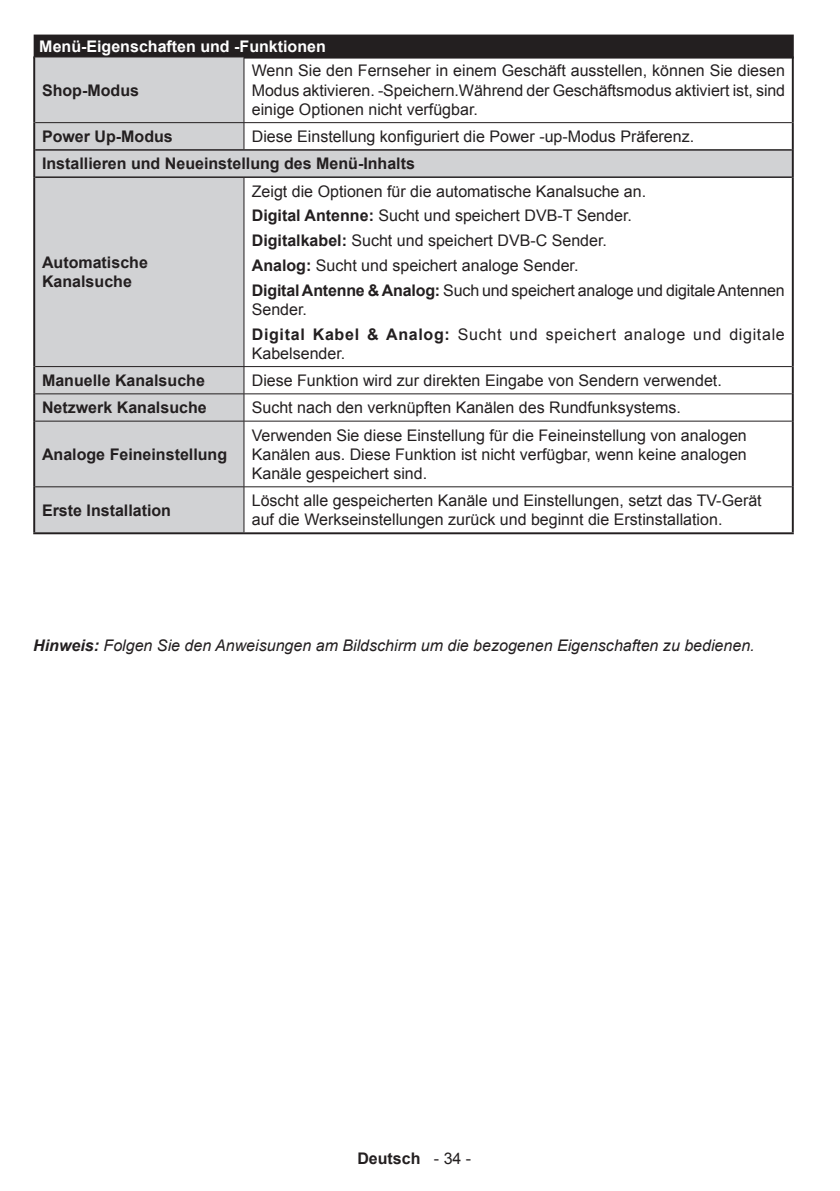
<style>
.page{position:relative;width:840px;height:1191px;background:#fff}
.page>*{position:absolute;margin:0;border:0;box-sizing:border-box;transform-origin:0 0}
.Tablo_stili_govde{font:16px/19.2px "Arial";color:#231f20;text-align:justify}
.Body_text{font:16px/19.2px "Arial";color:#231f20;text-align:justify}
.Body_text_bold{font:700 16px/19.2px "Arial";color:#231f20}
.Body_text_note{font:italic 16px "Arial";color:#231f20}
.Body_text-2{font:16px/19.2px "Arial";letter-spacing:.04em;color:#231f20}
.Tablo_stili_ust_basl{font:700 16px "Arial";color:#231f20}
.Heading_Siyah_Goster{font:700 16px "Arial";color:#fff}
.s1{font-weight:700}
.s2{font-weight:400}
</style>
<div class="page">
<div style="left:34px;top:35px;width:759px;height:24px;background:#231f20"></div>
<svg style="left:35px;top:58px;width:756px;height:474px"></svg>
<hr style="left:243px;top:57px;width:1px;height:65px;background:#231f20">
<hr style="left:35px;top:122px;width:209px;height:1px;background:#231f20">
<svg style="left:243px;top:123px;width:1px;height:26px"></svg>
<hr style="left:243px;top:178px;width:1px;height:188px;background:#231f20">
<hr style="left:35px;top:366px;width:209px;height:1px;background:#231f20">
<hr style="left:35px;top:393px;width:209px;height:1px;background:#231f20">
<svg style="left:243px;top:367px;width:1px;height:54px"></svg>
<hr style="left:35px;top:421px;width:209px;height:1px;background:#231f20">
<hr style="left:243px;top:421px;width:1px;height:65px;background:#231f20">
<hr style="left:35px;top:486px;width:209px;height:1px;background:#231f20">
<hr style="left:243px;top:487px;width:1px;height:45px;background:#231f20">
<hr style="left:35px;top:149px;width:209px;height:2px;background:#231f20">
<hr style="left:244px;top:149px;width:547px;height:2px;background:#231f20">
<hr style="left:35px;top:176px;width:209px;height:2px;background:#231f20">
<hr style="left:244px;top:176px;width:547px;height:2px;background:#231f20">
<hr style="left:791px;top:57px;width:2px;height:66px;background:#231f20">
<hr style="left:791px;top:123px;width:2px;height:27px;background:#231f20">
<hr style="left:791px;top:177px;width:2px;height:189px;background:#231f20">
<hr style="left:791px;top:366px;width:2px;height:28px;background:#231f20">
<hr style="left:791px;top:394px;width:2px;height:27px;background:#231f20">
<hr style="left:791px;top:421px;width:2px;height:66px;background:#231f20">
<hr style="left:791px;top:487px;width:2px;height:45px;background:#231f20">
<hr style="left:244px;top:532px;width:549px;height:2px;background:#231f20">
<hr style="left:33px;top:57px;width:2px;height:66px;background:#231f20">
<hr style="left:244px;top:122px;width:547px;height:1px;background:#231f20">
<hr style="left:33px;top:123px;width:2px;height:27px;background:#231f20">
<hr style="left:33px;top:150px;width:2px;height:27px;background:#231f20">
<hr style="left:791px;top:150px;width:2px;height:27px;background:#231f20">
<hr style="left:33px;top:177px;width:2px;height:189px;background:#231f20">
<hr style="left:244px;top:366px;width:547px;height:1px;background:#231f20">
<hr style="left:33px;top:366px;width:2px;height:28px;background:#231f20">
<hr style="left:244px;top:393px;width:547px;height:1px;background:#231f20">
<hr style="left:33px;top:394px;width:2px;height:27px;background:#231f20">
<hr style="left:244px;top:421px;width:547px;height:1px;background:#231f20">
<hr style="left:33px;top:421px;width:2px;height:66px;background:#231f20">
<hr style="left:244px;top:486px;width:547px;height:1px;background:#231f20">
<hr style="left:33px;top:487px;width:2px;height:45px;background:#231f20">
<hr style="left:33px;top:532px;width:211px;height:2px;background:#231f20">
<p class="Heading_Siyah_Goster" style="left:39px;top:35px;width:288px">Menü-Eigenschaften und -Funktionen</p>
<p class="Body_text_bold" style="left:42px;top:81px;width:98px">Shop-Modus</p>
<p class="Body_text" style="left:252px;top:61px;width:534px">Wenn Sie den Fernseher in einem Geschäft ausstellen, können Sie diesen Modus aktivieren. -Speichern.Während der Geschäftsmodus aktiviert ist, sind einige Optionen nicht verfügbar.</p>
<p class="Body_text_bold" style="left:42px;top:127px;width:132px">Power Up-Modus</p>
<p class="Tablo_stili_govde" style="left:252px;top:127px;width:443px">Diese Einstellung konfiguriert die Power -up-Modus Präferenz.</p>
<p class="Tablo_stili_ust_basl" style="left:42px;top:153px;width:374px">Installieren und Neueinstellung des Menü-Inhalts</p>
<p class="Body_text_bold" style="left:42px;top:253px;width:107px">Automatische<br>Kanalsuche</p>
<p class="Body_text" style="left:252px;top:182px;width:395px">Zeigt die Optionen für die automatische Kanalsuche an.</p>
<p class="Body_text" style="left:252px;top:206px;width:381px"><span class="s1">Digital Antenne:</span> Sucht und speichert DVB-T Sender.</p>
<p class="Body_text" style="left:252px;top:231px;width:356px"><span class="s1">Digitalkabel:</span> Sucht und speichert DVB-C Sender.</p>
<p class="Body_text" style="left:252px;top:256px;width:328px"><span class="s1">Analog:</span> Sucht und speichert analoge Sender.</p>
<p class="Body_text" style="left:252px;top:280px;width:534px"><span class="s1">Digital Antenne &amp; Analog:</span> Such und speichert analoge und digitale Antennen<br>Sender.</p>
<p class="Body_text-2" style="left:252px;top:324px;width:534px"><span class="s1">Digital Kabel &amp; Analog:</span> Sucht und speichert analoge und digitale<br>Kabelsender.</p>
<p class="Body_text_bold" style="left:42px;top:371px;width:164px">Manuelle Kanalsuche</p>
<p class="Tablo_stili_govde" style="left:252px;top:371px;width:471px">Diese Funktion wird zur direkten Eingabe von Sendern verwendet.</p>
<p class="Body_text_bold" style="left:42px;top:398px;width:166px">Netzwerk Kanalsuche</p>
<p class="Tablo_stili_govde" style="left:252px;top:398px;width:430px">Sucht nach den verknüpften Kanälen des Rundfunksystems.</p>
<p class="Body_text_bold" style="left:42px;top:445px;width:186px">Analoge Feineinstellung</p>
<p class="Tablo_stili_govde" style="left:252px;top:425px;width:496px">Verwenden Sie diese Einstellung für die Feineinstellung von analogen Kanälen aus. Diese Funktion ist nicht verfügbar, wenn keine analogen Kanäle gespeichert sind.</p>
<p class="Body_text_bold" style="left:42px;top:501px;width:130px">Erste Installation</p>
<p class="Tablo_stili_govde" style="left:252px;top:491px;width:511px">Löscht alle gespeicherten Kanäle und Einstellungen, setzt das TV-Gerät auf die Werkseinstellungen zurück und beginnt die Erstinstallation.</p>
<p class="Body_text_note" style="left:33px;top:635px;width:722px"><span class="s1">Hinweis:</span> Folgen Sie den Anweisungen am Bildschirm um die bezogenen Eigenschaften zu bedienen.</p>
<p class="Tablo_stili_ust_basl" style="left:357px;top:1148px;width:115px">Deutsch <span class="s2">- 34 -</span></p>
</div>
